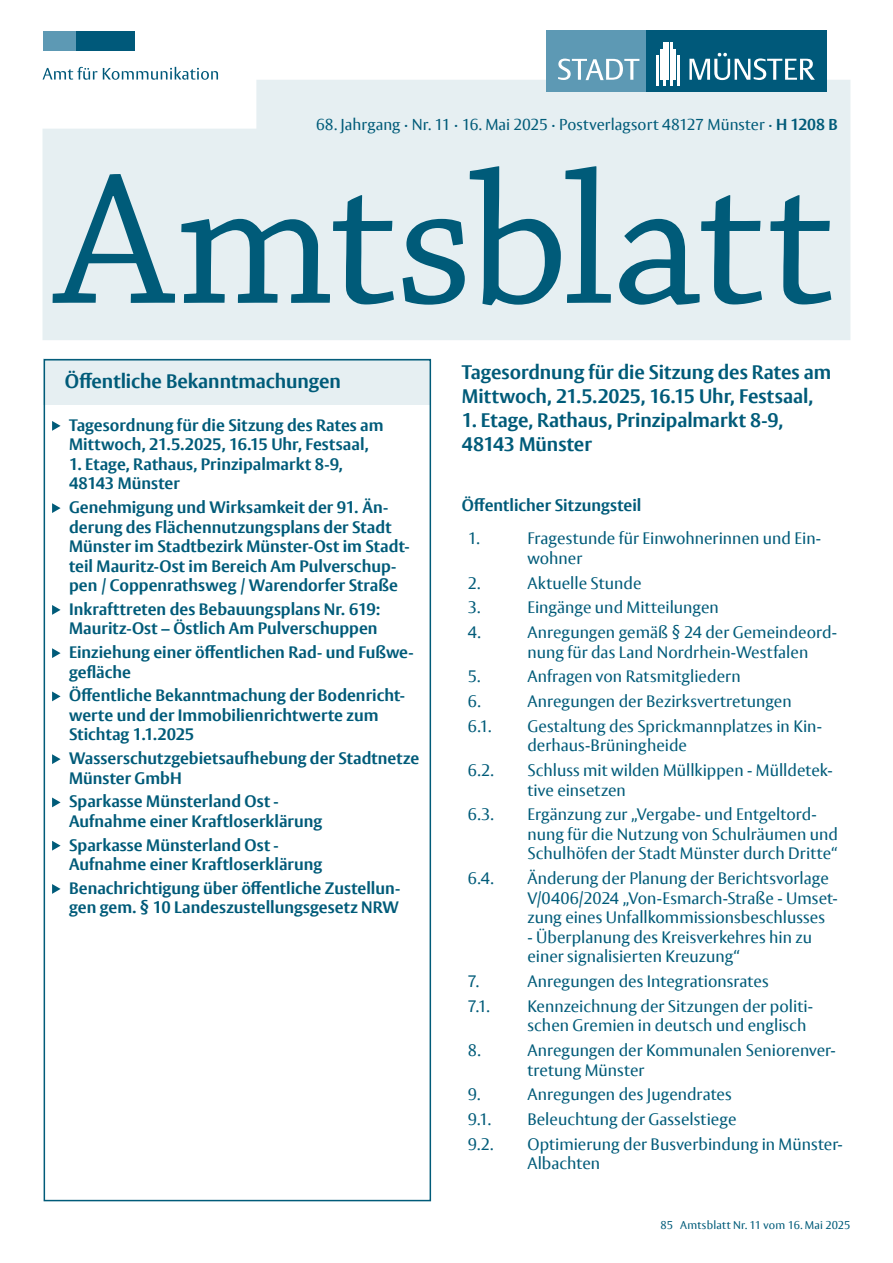
<style>
.page{position:relative;width:893px;height:1263px;background:#fff}
.page>*{position:absolute;margin:0;border:0;box-sizing:border-box;transform-origin:0 0}
.t1{font:195px "Chaparral Pro";letter-spacing:-.015em;color:#005b79}
.t2{font:700 19.5px/24px "Vesta Pro";letter-spacing:-.005em;color:#005b79}
.t3{font:16.5px/19.5px "Vesta Pro";color:#005b79}
.t4{font:700 16.5px/19.5px "Vesta Pro";color:#005b79}
.t5{font:15.75px "Vesta Pro";color:#005b79}
.t6{font:11.25px "Vesta Pro";letter-spacing:.015em;color:#005b79}
.s1{font-weight:700}
</style>
<div class="page">
<div style="left:43px;top:80px;width:807px;height:260px;background:#e6eff2"></div>
<div style="left:44px;top:358px;width:387px;height:47px;background:#e6eff2"></div>
<div style="left:44px;top:359px;width:387px;height:842px;border:2px solid #005b79"></div>
<div style="left:546px;top:31px;width:100px;height:61px;background:#5d99b4"></div>
<div style="left:646px;top:31px;width:181px;height:61px;background:#00597a"></div>
<hr style="left:657px;top:55px;width:2px;height:31px;background:#fff">
<hr style="left:660px;top:49px;width:2px;height:31px;background:#fff">
<hr style="left:663px;top:42px;width:2px;height:44px;background:#fff">
<hr style="left:667px;top:42px;width:2px;height:38px;background:#fff">
<hr style="left:670px;top:42px;width:2px;height:44px;background:#fff">
<hr style="left:674px;top:49px;width:2px;height:31px;background:#fff">
<hr style="left:677px;top:55px;width:2px;height:31px;background:#fff">
<svg style="left:558px;top:59px;width:81px;height:21px"></svg>
<svg style="left:689px;top:53px;width:126px;height:27px"></svg>
<div style="left:44px;top:31px;width:32px;height:20px;background:#5d99b4"></div>
<div style="left:76px;top:31px;width:58px;height:20px;background:#00597a"></div>
<svg style="left:43px;top:67px;width:175px;height:13px"></svg>
<svg style="left:52px;top:421px;width:9px;height:10px"></svg>
<svg style="left:52px;top:503px;width:9px;height:10px"></svg>
<svg style="left:52px;top:605px;width:9px;height:10px"></svg>
<svg style="left:52px;top:648px;width:9px;height:10px"></svg>
<svg style="left:52px;top:691px;width:9px;height:10px"></svg>
<svg style="left:52px;top:754px;width:9px;height:10px"></svg>
<svg style="left:52px;top:797px;width:9px;height:10px"></svg>
<svg style="left:52px;top:841px;width:9px;height:10px"></svg>
<svg style="left:52px;top:884px;width:9px;height:10px"></svg>
<p class="t5" style="left:316px;top:115px;width:523px">68. Jahrgang · Nr. 11 · 16. Mai 2025 · Postverlagsort 48127 Münster · <span class="s1">H 1208 B</span></p>
<h1 class="t1" style="left:55px;top:133px;width:781px">Amtsblatt</h1>
<p class="t2" style="left:65px;top:369px;width:278px">Öffentliche Bekanntmachungen</p>
<p class="t4" style="left:69px;top:415px;width:316px">Tagesordnung für die Sitzung des Rates am<br>Mittwoch, 21.5.2025, 16.15 Uhr, Festsaal,</p>
<p class="t4" style="left:69px;top:454px;width:275px">1. Etage, Rathaus, Prinzipalmarkt 8-9,<br>48143 Münster</p>
<p class="t4" style="left:69px;top:497px;width:342px">Genehmigung und Wirksamkeit der 91. Än&shy;derung des Flächennutzungsplans der Stadt Münster im Stadtbezirk Münster-Ost im Stadt&shy;teil Mauritz-Ost im Bereich Am Pulverschup&shy;pen / Coppenrathsweg / Warendorfer Straße</p>
<p class="t4" style="left:69px;top:599px;width:313px">Inkrafttreten des Bebauungsplans Nr. 619:<br>Mauritz-Ost – Östlich Am Pulverschuppen</p>
<p class="t4" style="left:69px;top:642px;width:346px">Einziehung einer öffentlichen Rad- und Fußwe&shy;gefläche</p>
<p class="t4" style="left:69px;top:685px;width:337px">Öffentliche Bekanntmachung der Bodenricht&shy;werte und der Immobilienrichtwerte zum<br>Stichtag 1.1.2025</p>
<p class="t4" style="left:69px;top:748px;width:352px">Wasserschutzgebietsaufhebung der Stadtnetze<br>Münster GmbH</p>
<p class="t4" style="left:69px;top:791px;width:255px">Sparkasse Münsterland Ost -<br>Aufnahme einer Kraftloserklärung</p>
<p class="t4" style="left:69px;top:835px;width:255px">Sparkasse Münsterland Ost -<br>Aufnahme einer Kraftloserklärung</p>
<p class="t4" style="left:69px;top:878px;width:333px">Benachrichtigung über öffentliche Zustellun&shy;gen gem. § 10 Landeszustellungsgesetz NRW</p>
<p class="t2" style="left:462px;top:360px;width:371px">Tagesordnung für die Sitzung des Rates am<br>Mittwoch, 21.5.2025, 16.15 Uhr, Festsaal,</p>
<p class="t2" style="left:462px;top:408px;width:323px">1. Etage, Rathaus, Prinzipalmarkt 8-9,<br>48143 Münster</p>
<p class="t4" style="left:462px;top:495px;width:181px">Öffentlicher Sitzungsteil</p>
<p class="t3" style="left:468px;top:528px;width:13px">1.</p>
<p class="t3" style="left:527px;top:528px;width:295px">Fragestunde für Einwohnerinnen und Ein&shy;wohner</p>
<p class="t3" style="left:468px;top:573px;width:14px">2.</p>
<p class="t3" style="left:527px;top:573px;width:115px">Aktuelle Stunde</p>
<p class="t3" style="left:468px;top:597px;width:14px">3.</p>
<p class="t3" style="left:527px;top:597px;width:193px">Eingänge und Mitteilungen</p>
<p class="t3" style="left:468px;top:622px;width:14px">4.</p>
<p class="t3" style="left:527px;top:622px;width:311px">Anregungen gemäß § 24 der Gemeindeord&shy;nung für das Land Nordrhein-Westfalen</p>
<p class="t3" style="left:468px;top:667px;width:14px">5.</p>
<p class="t3" style="left:527px;top:667px;width:215px">Anfragen von Ratsmitgliedern</p>
<p class="t3" style="left:468px;top:691px;width:14px">6.</p>
<p class="t3" style="left:527px;top:691px;width:266px">Anregungen der Bezirksvertretungen</p>
<p class="t3" style="left:468px;top:716px;width:25px">6.1.</p>
<p class="t3" style="left:527px;top:716px;width:296px">Gestaltung des Sprickmannplatzes in Kin&shy;derhaus-Brüningheide</p>
<p class="t3" style="left:468px;top:760px;width:27px">6.2.</p>
<p class="t3" style="left:527px;top:760px;width:307px">Schluss mit wilden Müllkippen - Mülldetek&shy;tive einsetzen</p>
<p class="t3" style="left:468px;top:805px;width:27px">6.3.</p>
<p class="t3" style="left:527px;top:805px;width:312px">Ergänzung zur „Vergabe- und Entgeltord&shy;nung für die Nutzung von Schulräumen und<br>Schulhöfen der Stadt Münster durch Dritte“</p>
<p class="t3" style="left:468px;top:868px;width:27px">6.4.</p>
<p class="t3" style="left:527px;top:868px;width:312px">Änderung der Planung der Berichtsvorlage<br>V/0406/2024 „Von-Esmarch-Straße - Umset&shy;zung eines Unfallkommissionsbeschlusses</p>
<p class="t3" style="left:527px;top:927px;width:286px">- Überplanung des Kreisverkehres hin zu einer signalisierten Kreuzung“</p>
<p class="t3" style="left:468px;top:971px;width:13px">7.</p>
<p class="t3" style="left:527px;top:971px;width:243px">Anregungen des Integrationsrates</p>
<p class="t3" style="left:468px;top:996px;width:23px">7.1.</p>
<p class="t3" style="left:527px;top:996px;width:287px">Kennzeichnung der Sitzungen der politi&shy;schen Gremien in deutsch und englisch</p>
<p class="t3" style="left:468px;top:1040px;width:14px">8.</p>
<p class="t3" style="left:527px;top:1040px;width:310px">Anregungen der Kommunalen Seniorenver&shy;tretung Münster</p>
<p class="t3" style="left:468px;top:1084px;width:14px">9.</p>
<p class="t3" style="left:527px;top:1084px;width:206px">Anregungen des Jugendrates</p>
<p class="t3" style="left:468px;top:1109px;width:25px">9.1.</p>
<p class="t3" style="left:527px;top:1109px;width:211px">Beleuchtung der Gasselstiege</p>
<p class="t3" style="left:468px;top:1134px;width:27px">9.2.</p>
<p class="t3" style="left:527px;top:1134px;width:317px">Optimierung der Busverbindung in Münster-<br>Albachten</p>
<p class="t6" style="left:661px;top:1218px;width:191px">85 Amtsblatt Nr. 11 vom 16. Mai 2025</p>
</div>
